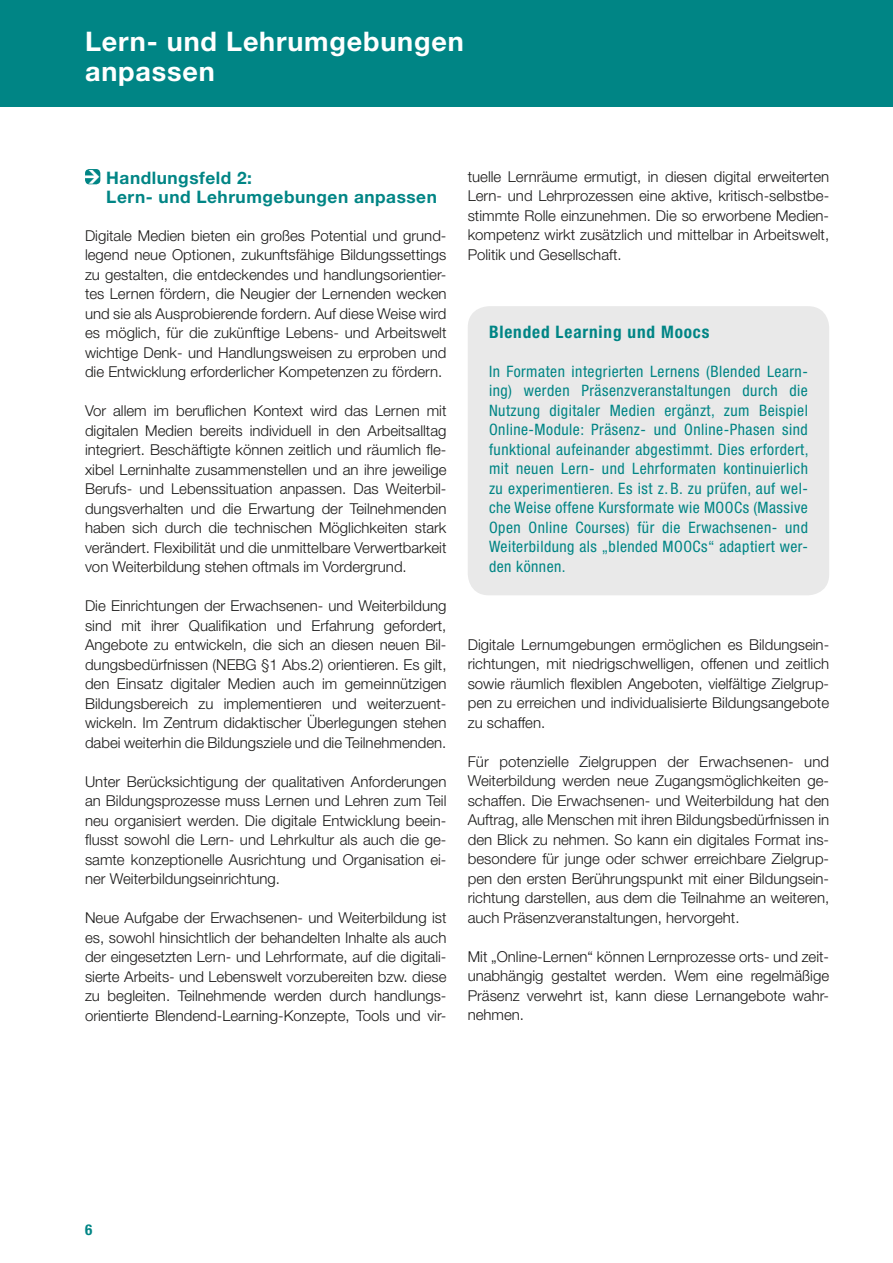
<style>
.page{position:relative;width:893px;height:1263px;background:#fff}
.page>*{position:absolute;margin:0;border:0;box-sizing:border-box;transform-origin:0 0}
.t1{font:700 27px/30px "Helvetica Neue LT";letter-spacing:.03em;color:#fff}
.t2{font:700 17.25px/19.5px "Helvetica Neue LT";letter-spacing:.03em;color:#008585}
.t3{font:700 condensed 17.25px "Helvetica Neue LT Std";letter-spacing:.05em;color:#008585}
.t4{font:condensed 15.75px/19.5px "Helvetica Neue LT Std";letter-spacing:.03em;color:#008585;text-align:justify}
.t5{font:300 15px/19.5px "Helvetica Neue LT";color:#1a1918;text-align:justify}
.t6{font:700 condensed 15px "Helvetica Neue LT Std";color:#008585}
</style>
<div class="page">
<div style="left:468px;top:306px;width:361px;height:289px;background:#e9e9e9;border-radius:21px"></div>
<div style="left:0;top:0;width:893px;height:106px;background:#008585"></div>
<svg style="left:85px;top:169px;width:15px;height:15px"></svg>
<svg style="left:85px;top:170px;width:14px;height:13px"></svg>
<h1 class="t1" style="left:85px;top:26px;width:380px">Lern- und Lehrumgebungen anpassen</h1>
<p class="t2" style="left:106px;top:167px;width:332px">Handlungsfeld 2:<br>Lern- und Lehrumgebungen anpassen</p>
<p class="t5" style="left:85px;top:225px;width:363px">Digitale Medien bieten ein großes Potential und grund&shy;legend neue Optionen, zukunftsfähige Bildungssettings zu gestalten, die entdeckendes und handlungsorientier&shy;tes Lernen fördern, die Neugier der Lernenden wecken und sie als Ausprobierende fordern. Auf diese Weise wird es möglich, für die zukünftige Lebens- und Arbeitswelt wichtige Denk- und Handlungsweisen zu erproben und die Entwicklung erforderlicher Kompetenzen zu fördern.</p>
<p class="t5" style="left:85px;top:401px;width:363px">Vor allem im beruflichen Kontext wird das Lernen mit digitalen Medien bereits individuell in den Arbeitsalltag integriert. Beschäftigte können zeitlich und räumlich fle&shy;xibel Lerninhalte zusammenstellen und an ihre jeweilige Berufs- und Lebenssituation anpassen. Das Weiterbil&shy;dungsverhalten und die Erwartung der Teilnehmenden haben sich durch die technischen Möglichkeiten stark verändert. Flexibilität und die unmittelbare Verwertbarkeit von Weiterbildung stehen oftmals im Vordergrund.</p>
<p class="t5" style="left:85px;top:596px;width:363px">Die Einrichtungen der Erwachsenen- und Weiterbildung sind mit ihrer Qualifikation und Erfahrung gefordert, Angebote zu entwickeln, die sich an diesen neuen Bil&shy;dungsbedürfnissen (NEBG §1 Abs.2) orientieren. Es gilt, den Einsatz digitaler Medien auch im gemeinnützigen Bildungsbereich zu implementieren und weiterzuent&shy;wickeln. Im Zentrum didaktischer Überlegungen stehen dabei weiterhin die Bildungsziele und die Teilnehmenden.</p>
<p class="t5" style="left:85px;top:771px;width:363px">Unter Berücksichtigung der qualitativen Anforderungen an Bildungsprozesse muss Lernen und Lehren zum Teil neu organisiert werden. Die digitale Entwicklung beein&shy;flusst sowohl die Lern- und Lehrkultur als auch die ge&shy;samte konzeptionelle Ausrichtung und Organisation ei&shy;ner Weiterbildungseinrichtung.</p>
<p class="t5" style="left:85px;top:908px;width:363px">Neue Aufgabe der Erwachsenen- und Weiterbildung ist es, sowohl hinsichtlich der behandelten Inhalte als auch der eingesetzten Lern- und Lehrformate, auf die digitali&shy;sierte Arbeits- und Lebenswelt vorzubereiten bzw. diese zu begleiten. Teilnehmende werden durch handlungs&shy;orientierte Blendend-Learning-Konzepte, Tools und vir-</p>
<p class="t5" style="left:468px;top:166px;width:363px">tuelle Lernräume ermutigt, in diesen digital erweiterten Lern- und Lehrprozessen eine aktive, kritisch-selbstbe&shy;stimmte Rolle einzunehmen. Die so erworbene Medien&shy;kompetenz wirkt zusätzlich und mittelbar in Arbeitswelt, Politik und Gesellschaft.</p>
<p class="t3" style="left:489px;top:321px;width:222px">Blended Learning und Moocs</p>
<p class="t4" style="left:489px;top:361px;width:321px">In Formaten integrierten Lernens (Blended Learn&shy;ing) werden Präsenzveranstaltungen durch die Nutzung digitaler Medien ergänzt, zum Beispiel Online-Module: Präsenz- und Online-Phasen sind funktional aufeinander abgestimmt. Dies erfordert, mit neuen Lern- und Lehrformaten kontinuierlich zu experimentieren. Es ist z. B. zu prüfen, auf wel&shy;che Weise offene Kursformate wie MOOCs (Massive Open Online Courses) für die Erwachsenen- und Weiterbildung als „blended MOOCs“ adaptiert wer&shy;den können.</p>
<p class="t5" style="left:468px;top:634px;width:363px">Digitale Lernumgebungen ermöglichen es Bildungsein&shy;richtungen, mit niedrigschwelligen, offenen und zeitlich sowie räumlich flexiblen Angeboten, vielfältige Zielgrup&shy;pen zu erreichen und individualisierte Bildungsangebote zu schaffen.</p>
<p class="t5" style="left:468px;top:751px;width:363px">Für potenzielle Zielgruppen der Erwachsenen- und Weiterbildung werden neue Zugangsmöglichkeiten ge&shy;schaffen. Die Erwachsenen- und Weiterbildung hat den Auftrag, alle Menschen mit ihren Bildungsbedürfnissen in den Blick zu nehmen. So kann ein digitales Format ins&shy;besondere für junge oder schwer erreichbare Zielgrup&shy;pen den ersten Berührungspunkt mit einer Bildungsein&shy;richtung darstellen, aus dem die Teilnahme an weiteren, auch Präsenzveranstaltungen, hervorgeht.</p>
<p class="t5" style="left:468px;top:946px;width:363px">Mit „Online-Lernen“ können Lernprozesse orts- und zeit&shy;unabhängig gestaltet werden. Wem eine regelmäßige Präsenz verwehrt ist, kann diese Lernangebote wahr&shy;nehmen.</p>
<p class="t6" style="left:85px;top:1221px;width:9px">6</p>
</div>
